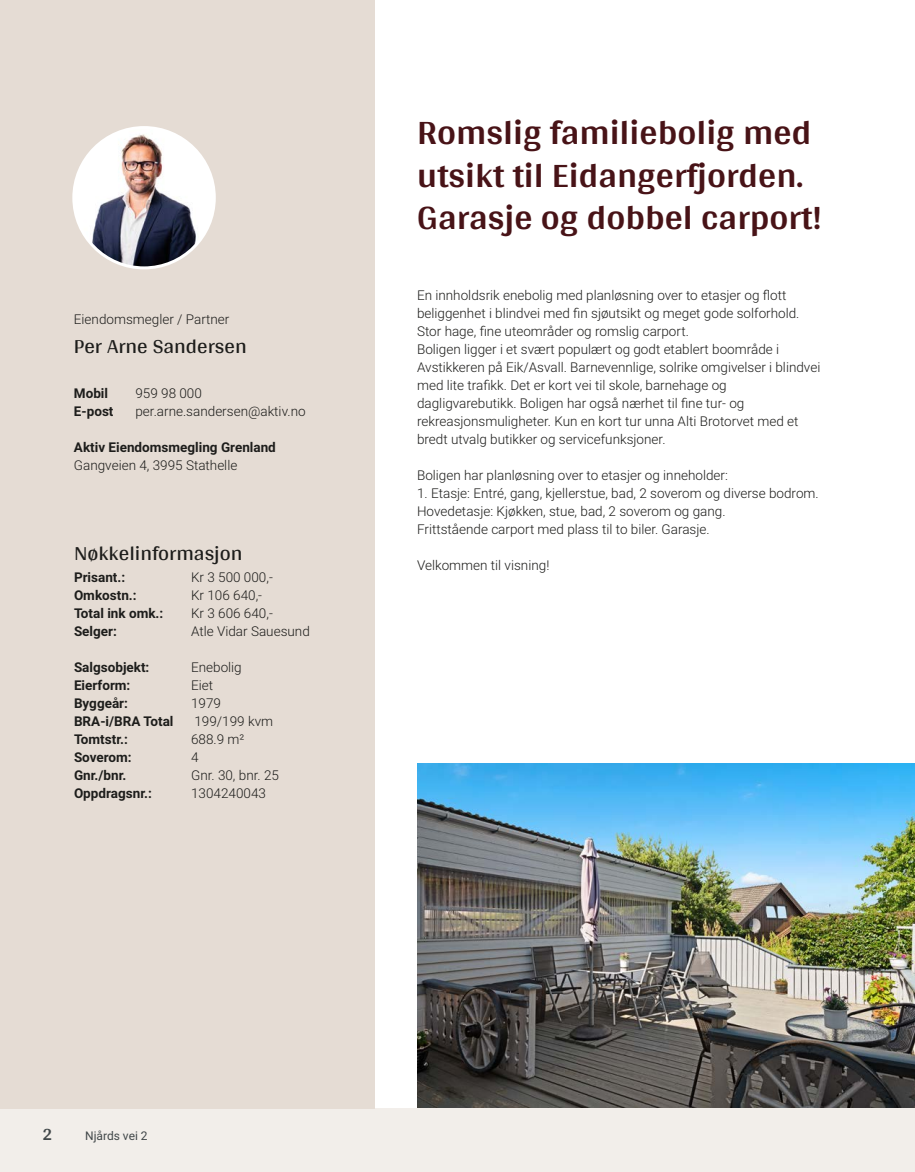
<style>
.page{position:relative;width:915px;height:1172px;background:#fff}
.page>*{position:absolute;margin:0;border:0;box-sizing:border-box;transform-origin:0 0}
.t1{font:700 36px/42px "Arya";color:#481317}
.t2{font:21px "Arya";color:#1d1d1b}
.t3{font:700 18px "Arya";color:#414749}
.t4{font:300 13.5px/18px "Roboto Vitec";color:#1d1d1b}
.t5{font:700 13.5px "Roboto Vitec";color:#1d1d1b}
.t6{font:12px "Roboto Vitec";color:#414749}
</style>
<div class="page">
<div style="left:0;top:1108px;width:914px;height:64px;background:#f2eeea"></div>
<div style="left:0;top:0;width:374px;height:1108px;background:#e5dcd4"></div>
<img style="left:74px;top:128px;width:140px;height:140px;border-radius:70px">
<div style="left:72px;top:126px;width:144px;height:143px;border:3px solid #fff;border-radius:50%"></div>
<img style="left:417px;top:764px;width:497px;height:344px">
<p class="t4" style="left:74px;top:309px;width:157px">Eiendomsmegler / Partner</p>
<h2 class="t2" style="left:74px;top:333px;width:174px">Per Arne Sandersen</h2>
<p class="t5" style="left:74px;top:384px;width:36px">Mobil</p>
<p class="t4" style="left:135px;top:384px;width:68px">959 98 000</p>
<p class="t5" style="left:74px;top:402px;width:41px">E‑post</p>
<p class="t4" style="left:135px;top:402px;width:172px">per.arne.sandersen@aktiv.no</p>
<p class="t5" style="left:74px;top:438px;width:203px">Aktiv Eiendomsmegling Grenland</p>
<p class="t4" style="left:74px;top:456px;width:165px">Gangveien 4, 3995 Stathelle</p>
<h2 class="t2" style="left:74px;top:541px;width:170px">Nøkkelinformasjon</h2>
<p class="t5" style="left:74px;top:568px;width:53px">Prisant.:</p>
<p class="t4" style="left:191px;top:568px;width:82px">Kr 3 500 000,‑</p>
<p class="t5" style="left:74px;top:586px;width:64px">Omkostn.:</p>
<p class="t4" style="left:191px;top:586px;width:72px">Kr 106 640,‑</p>
<p class="t5" style="left:74px;top:604px;width:91px">Total ink omk.:</p>
<p class="t4" style="left:191px;top:604px;width:82px">Kr 3 606 640,‑</p>
<p class="t5" style="left:74px;top:622px;width:44px">Selger:</p>
<p class="t4" style="left:191px;top:622px;width:120px">Atle Vidar Sauesund</p>
<p class="t5" style="left:74px;top:658px;width:77px">Salgsobjekt:</p>
<p class="t4" style="left:191px;top:658px;width:52px">Enebolig</p>
<p class="t5" style="left:74px;top:676px;width:58px">Eierform:</p>
<p class="t4" style="left:191px;top:676px;width:24px">Eiet</p>
<p class="t5" style="left:74px;top:694px;width:55px">Byggeår:</p>
<p class="t4" style="left:191px;top:694px;width:31px">1979</p>
<p class="t5" style="left:74px;top:712px;width:101px">BRA‑i/BRA Total</p>
<p class="t4" style="left:194px;top:712px;width:80px">199/199 kvm</p>
<p class="t5" style="left:74px;top:730px;width:55px">Tomtstr.:</p>
<p class="t4" style="left:191px;top:730px;width:55px">688.9 m²</p>
<p class="t5" style="left:74px;top:748px;width:59px">Soverom:</p>
<p class="t4" style="left:191px;top:748px;width:9px">4</p>
<p class="t5" style="left:74px;top:766px;width:54px">Gnr./bnr.</p>
<p class="t4" style="left:191px;top:766px;width:89px">Gnr. 30, bnr. 25</p>
<p class="t5" style="left:74px;top:784px;width:79px">Oppdragsnr.:</p>
<p class="t4" style="left:191px;top:784px;width:76px">1304240043</p>
<h1 class="t1" style="left:417px;top:111px;width:406px">Romslig familiebolig med utsikt til Eidangerfjorden.<br>Garasje og dobbel carport!</h1>
<p class="t4" style="left:417px;top:286px;width:404px">En innholdsrik enebolig med planløsning over to etasjer og flott beliggenhet i blindvei med fin sjøutsikt og meget gode solforhold.<br>Stor hage, fine uteområder og romslig carport.<br>Boligen ligger i et svært populært og godt etablert boområde i Avstikkeren på Eik/Asvall. Barnevennlige, solrike omgivelser i blindvei med lite trafikk. Det er kort vei til skole, barnehage og dagligvarebutikk. Boligen har også nærhet til fine tur- og rekreasjonsmuligheter. Kun en kort tur unna Alti Brotorvet med et bredt utvalg butikker og servicefunksjoner.</p>
<p class="t4" style="left:417px;top:466px;width:312px">Boligen har planløsning over to etasjer og inneholder:</p>
<p class="t4" style="left:417px;top:484px;width:403px">1. Etasje: Entré, gang, kjellerstue, bad, 2 soverom og diverse bodrom.<br>Hovedetasje: Kjøkken, stue, bad, 2 soverom og gang.<br>Frittstående carport med plass til to biler. Garasje.</p>
<p class="t4" style="left:417px;top:556px;width:134px">Velkommen til visning!</p>
<h3 class="t3" style="left:43px;top:1123px;width:11px">2</h3>
<p class="t6" style="left:85px;top:1127px;width:64px">Njårds vei 2</p>
</div>
